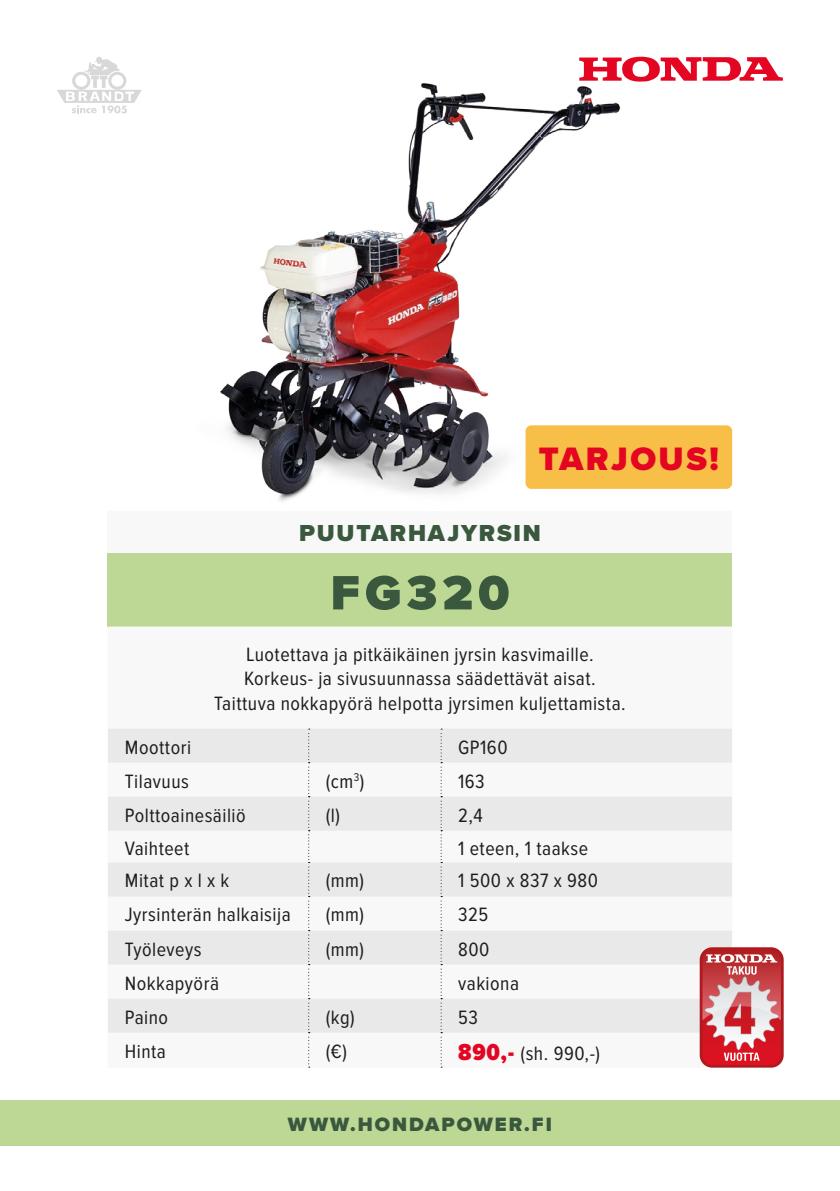
<style>
.page{position:relative;width:840px;height:1191px;background:#fff}
.page>*{position:absolute;margin:0;border:0;box-sizing:border-box;transform-origin:0 0}
.t1{font:900 50px "Proxima Nova";letter-spacing:.1em;color:#3a583e}
.t2{font:900 33.6px "Proxima Nova";letter-spacing:.075em;color:#e40522}
.t3{font:900 24px "Proxima Nova";letter-spacing:.075em;color:#3a583e}
.t4{font:20px/24px "Proxima Nova Cond";letter-spacing:.025em;color:#1d1d1b;text-align:center}
.t5{font:900 20px "Proxima Nova";letter-spacing:.1em;color:#3a583e}
.s1{font-weight:900;font-size:24px;color:#e40522}
</style>
<div class="page">
<div style="left:108px;top:511px;width:623px;height:42px;background:#f8f8f8"></div>
<div style="left:108px;top:553px;width:623px;height:73px;background:#bdd894"></div>
<svg style="left:108px;top:626px;width:623px;height:441px"></svg>
<svg style="left:108px;top:728px;width:623px;height:304px;fill:#e9e9e9"></svg>
<svg style="left:308px;top:728px;width:1px;height:339px"></svg>
<svg style="left:440px;top:728px;width:2px;height:339px"></svg>
<img style="left:220px;top:56px;width:425px;height:445px">
<svg style="left:579px;top:57px;width:203px;height:25px"></svg>
<svg style="left:57px;top:57px;width:85px;height:56px"></svg>
<div style="left:0;top:1100px;width:839px;height:45px;background:#bdd894"></div>
<svg style="left:699px;top:947px;width:84px;height:120px;background:#d36a70"></svg>
<div style="left:525px;top:425px;width:206px;height:64px;background:#f7bf47;border-radius:6px"></div>
<h2 class="t2" style="left:538px;top:434px;width:181px">TARJOUS!</h2>
<p class="t3" style="left:299px;top:515px;width:243px">PUUTARHAJYRSIN</p>
<h1 class="t1" style="left:330px;top:555px;width:180px">FG320</h1>
<p class="t4" style="left:214px;top:643px;width:413px">Luotettava ja pitkäikäinen jyrsin kasvimaille.<br>Korkeus- ja sivusuunnassa säädettävät aisat.<br>Taittuva nokkapyörä helpotta jyrsimen kuljettamista.</p>
<p class="t4" style="left:125px;top:735px;width:68px">Moottori</p>
<p class="t4" style="left:458px;top:735px;width:51px">GP160</p>
<p class="t4" style="left:125px;top:769px;width:66px">Tilavuus</p>
<p class="t4" style="left:325px;top:769px;width:40px">(cm<sup>3</sup>)</p>
<p class="t4" style="left:458px;top:769px;width:28px">163</p>
<p class="t4" style="left:125px;top:803px;width:122px">Polttoainesäiliö</p>
<p class="t4" style="left:325px;top:803px;width:16px">(l)</p>
<p class="t4" style="left:458px;top:803px;width:26px">2,4</p>
<p class="t4" style="left:125px;top:836px;width:66px">Vaihteet</p>
<p class="t4" style="left:458px;top:836px;width:131px">1 eteen, 1 taakse</p>
<p class="t4" style="left:125px;top:869px;width:106px">Mitat p x l x k</p>
<p class="t4" style="left:325px;top:869px;width:40px">(mm)</p>
<p class="t4" style="left:458px;top:869px;width:141px">1 500 x 837 x 980</p>
<p class="t4" style="left:125px;top:903px;width:167px">Jyrsinterän halkaisija</p>
<p class="t4" style="left:325px;top:903px;width:40px">(mm)</p>
<p class="t4" style="left:458px;top:903px;width:32px">325</p>
<p class="t4" style="left:125px;top:937px;width:78px">Työleveys</p>
<p class="t4" style="left:325px;top:937px;width:40px">(mm)</p>
<p class="t4" style="left:458px;top:937px;width:33px">800</p>
<p class="t4" style="left:125px;top:971px;width:96px">Nokkapyörä</p>
<p class="t4" style="left:458px;top:971px;width:62px">vakiona</p>
<p class="t4" style="left:125px;top:1005px;width:45px">Paino</p>
<p class="t4" style="left:325px;top:1005px;width:30px">(kg)</p>
<p class="t4" style="left:458px;top:1005px;width:21px">53</p>
<p class="t4" style="left:125px;top:1039px;width:43px">Hinta</p>
<p class="t4" style="left:325px;top:1039px;width:23px">(€)</p>
<p class="t4" style="left:458px;top:1041px;width:143px"><span class="s1">890,-</span> (sh. 990,-)</p>
<p class="t5" style="left:288px;top:1109px;width:265px">WWW.HONDAPOWER.FI</p>
</div>
